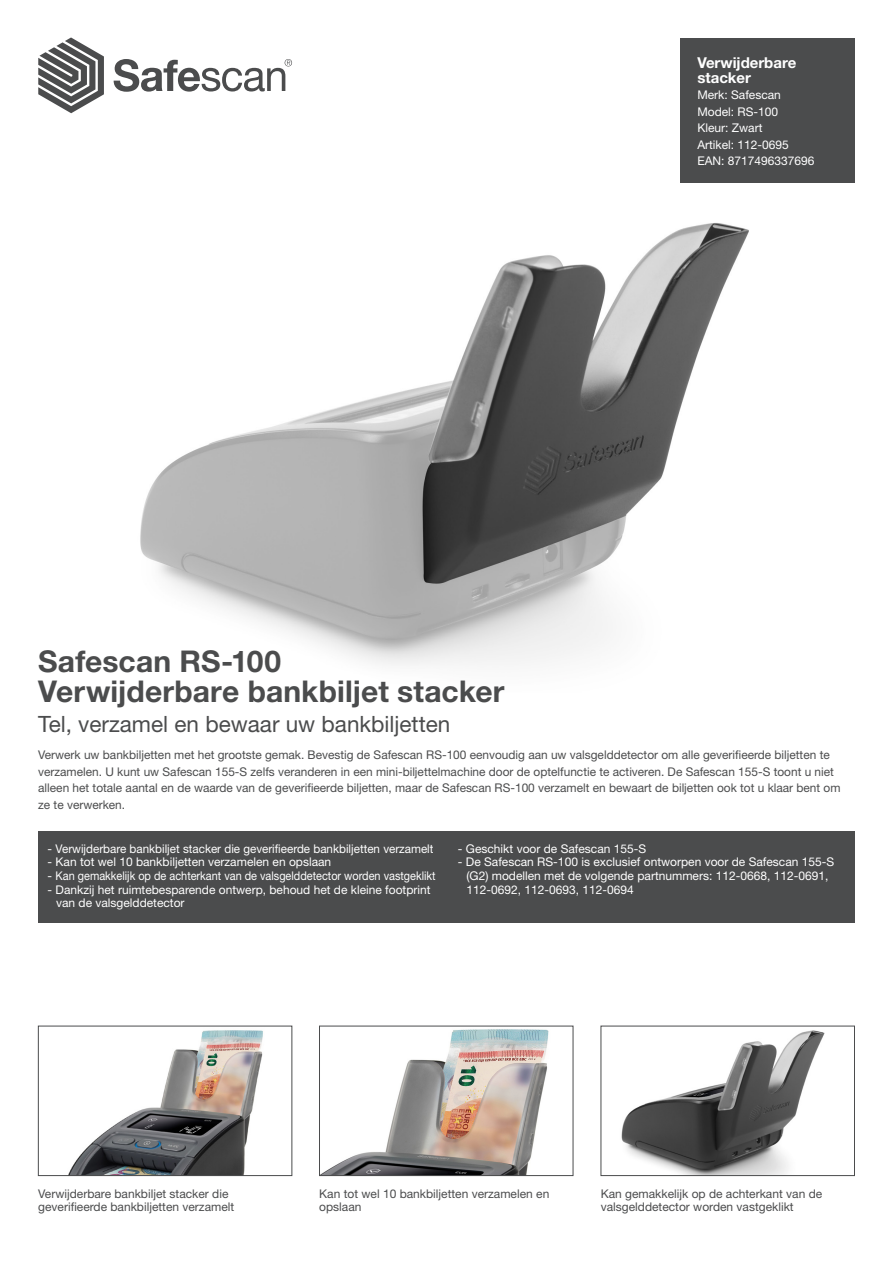
<style>
.page{position:relative;width:893px;height:1263px;background:#fff}
.page>*{position:absolute;margin:0;border:0;box-sizing:border-box;transform-origin:0 0}
.t1{font:700 30px "Helvetica Neue LT Std";letter-spacing:.005em;color:#4b4c4d}
.t2{font:22.5px "Helvetica Neue LT Std";color:#4b4c4d}
.t3{font:700 15px/15px "Helvetica Neue LT Std";color:#fff}
.Platte_tekst{font:12px/16.5px "Helvetica Neue LT Std";color:#4b4c4d}
.t4{font:12px/13.5px "Helvetica Neue LT Std";color:#fff}
</style>
<div class="page">
<svg style="left:38px;top:37px;width:66px;height:76px"></svg>
<svg style="left:114px;top:59px;width:178px;height:33px"></svg>
<div style="left:680px;top:39px;width:175px;height:144px;background:#4b4c4d"></div>
<div style="left:38px;top:831px;width:817px;height:91px;background:#4b4c4d"></div>
<img style="left:140px;top:223px;width:609px;height:442px">
<img style="left:621px;top:1030px;width:204px;height:144px">
<div style="left:601px;top:1026px;width:254px;height:150px;border:1px solid #4b4c4d"></div>
<img style="left:68px;top:1030px;width:195px;height:144px">
<div style="left:38px;top:1026px;width:254px;height:150px;border:1px solid #4b4c4d"></div>
<img style="left:321px;top:1029px;width:228px;height:145px">
<div style="left:319px;top:1026px;width:254px;height:150px;border:1px solid #4b4c4d"></div>
<p class="t3" style="left:697px;top:55px;width:100px">Verwijderbare stacker</p>
<p class="t4" style="left:697px;top:88px;width:85px">Merk: Safescan</p>
<p class="t4" style="left:697px;top:105px;width:82px">Model: RS-100</p>
<p class="t4" style="left:697px;top:121px;width:67px">Kleur: Zwart</p>
<p class="t4" style="left:697px;top:138px;width:93px">Artikel: 112-0695</p>
<p class="t4" style="left:697px;top:154px;width:119px">EAN: 8717496337696</p>
<p class="t1" style="left:38px;top:643px;width:244px">Safescan RS-100</p>
<p class="t1" style="left:38px;top:673px;width:468px">Verwijderbare bankbiljet stacker</p>
<p class="t2" style="left:38px;top:710px;width:414px">Tel, verzamel en bewaar uw bankbiljetten</p>
<p class="Platte_tekst" style="left:38px;top:746px;width:804px">Verwerk uw bankbiljetten met het grootste gemak. Bevestig de Safescan RS-100 eenvoudig aan uw valsgelddetector om alle geverifieerde biljetten te verzamelen. U kunt uw Safescan 155-S zelfs veranderen in een mini-biljettelmachine door de optelfunctie te activeren. De Safescan 155-S toont u niet alleen het totale aantal en de waarde van de geverifieerde biljetten, maar de Safescan RS-100 verzamelt en bewaart de biljetten ook tot u klaar bent om ze te verwerken.</p>
<p class="t4" style="left:48px;top:842px;width:387px">- Verwijderbare bankbiljet stacker die geverifieerde bankbiljetten verzamelt</p>
<p class="t4" style="left:48px;top:855px;width:285px">- Kan tot wel 10 bankbiljetten verzamelen en opslaan</p>
<p class="t4" style="left:48px;top:869px;width:390px">- Kan gemakkelijk op de achterkant van de valsgelddetector worden vastgeklikt</p>
<p class="t4" style="left:56px;top:882px;width:376px;text-indent:-9px">- Dankzij het ruimtebesparende ontwerp, behoud het de kleine footprint van de valsgelddetector</p>
<p class="t4" style="left:458px;top:842px;width:190px">- Geschikt voor de Safescan 155-S</p>
<p class="t4" style="left:466px;top:855px;width:369px;text-indent:-9px">- De Safescan RS-100 is exclusief ontworpen voor de Safescan 155-S (G2) modellen met de volgende partnummers: 112-0668, 112-0691,<br>112-0692, 112-0693, 112-0694</p>
<p class="Platte_tekst" style="left:38px;top:1186px;width:198px;line-height:13.5px">Verwijderbare bankbiljet stacker die geverifieerde bankbiljetten verzamelt</p>
<p class="Platte_tekst" style="left:319px;top:1186px;width:232px;line-height:13.5px">Kan tot wel 10 bankbiljetten verzamelen en opslaan</p>
<p class="Platte_tekst" style="left:601px;top:1186px;width:223px;line-height:13.5px">Kan gemakkelijk op de achterkant van de valsgelddetector worden vastgeklikt</p>
</div>
